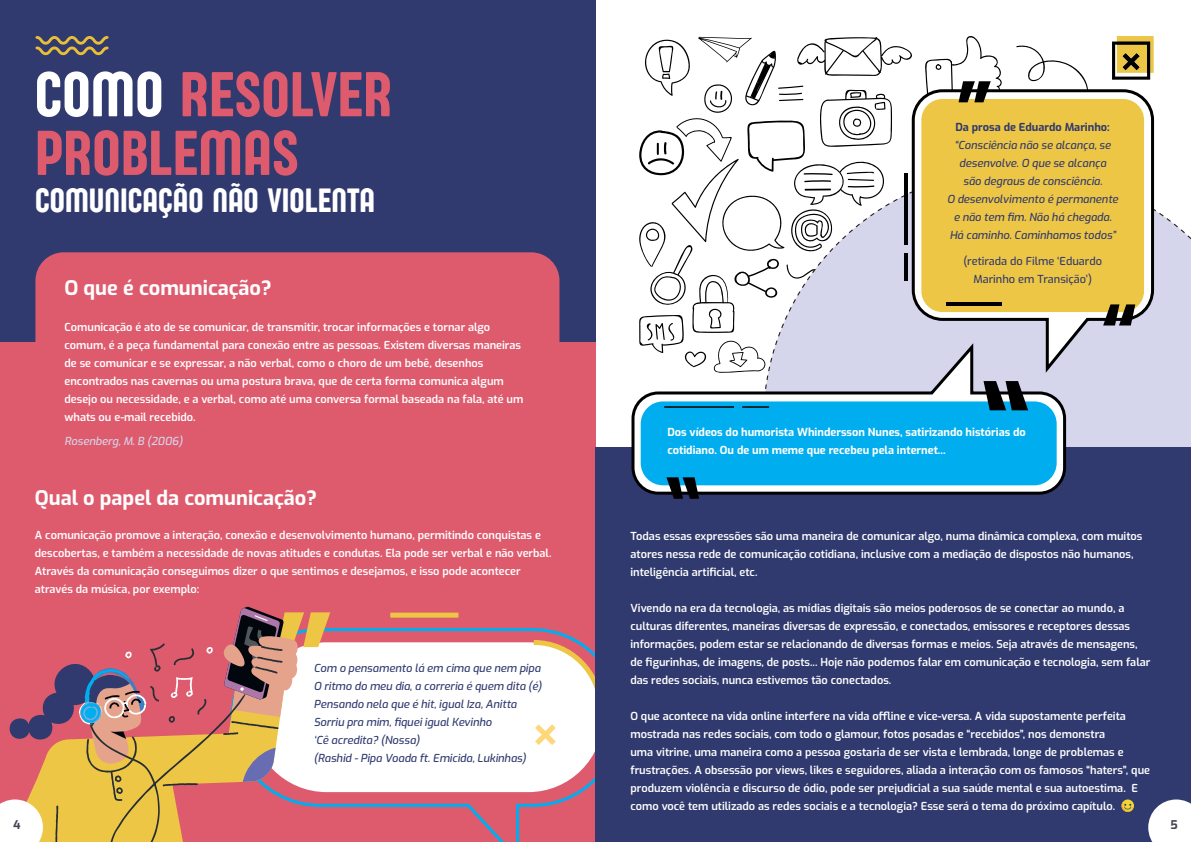
<style>
.page{position:relative;width:1191px;height:842px;background:#fff}
.page>*{position:absolute;margin:0;border:0;box-sizing:border-box;transform-origin:0 0}
.t1{font:65.4px/58.6px "Sugo Pro Display Trial";letter-spacing:.02em;color:#de5b6e}
.t2{font:35px "Sugo Pro Display Trial";letter-spacing:.02em;color:#fff}
.t3{font:700 20px "Exo";color:#fff}
.t4{font:700 12px "Exo";color:#474355}
.t5{font:600 11px/18px "Exo";color:#fff}
.t6{font:italic 500 11px/18px "Exo";color:#303a6e}
.t7{font:700 11px/18px "Exo";color:#fff}
.t8{font:500 11px/18px "Exo";color:#303a6e;text-align:center}
.t9{font:700 11px "Exo";color:#303a6e}
.t10{font:italic 500 11px "Exo";color:#d5d5eb}
.s1{color:#fff}
</style>
<div class="page">
<div style="left:0;top:312px;width:595px;height:530px;background:#de5b6e"></div>
<div style="left:252px;top:642px;width:351px;height:150px;background:#fff;border-radius:75px"></div>
<div style="left:0;top:0;width:595px;height:342px;background:#303a6e"></div>
<svg style="left:385px;top:612px;width:210px;height:77px"></svg>
<svg style="left:535px;top:724px;width:21px;height:21px"></svg>
<div style="left:35px;top:252px;width:524px;height:199px;background:#de5b6e;border-radius:28px"></div>
<svg style="left:1153px;top:209px;width:38px;height:238px;background:#d2d2e7"></svg>
<div style="left:595px;top:447px;width:596px;height:395px;background:#303a6e"></div>
<svg style="left:631px;top:400px;width:436px;height:95px;background:#9a9fa6"></svg>
<div style="left:640px;top:401px;width:416px;height:84px;background:#00aeef;border-radius:22px"></div>
<svg style="left:666px;top:477px;width:33px;height:22px"></svg>
<svg style="left:1121px;top:799px;width:13px;height:13px"></svg>
<svg style="left:1121px;top:801px;width:11px;height:11px"></svg>
<svg style="left:0;top:607px;width:330px;height:235px"></svg>
<svg style="left:1148px;top:799px;width:43px;height:43px;background:#e3e5ec"></svg>
<svg style="left:35px;top:36px;width:74px;height:20px"></svg>
<svg style="left:639px;top:36px;width:514px;height:430px"></svg>
<h1 class="t1" style="left:35px;top:66px;width:358px"><span class="s1">COMO</span> RESOLVER<br>PROBLEMAS</h1>
<h2 class="t2" style="left:35px;top:180px;width:341px">COMUNICAÇÃO NÃO VIOLENTA</h2>
<h3 class="t3" style="left:64px;top:273px;width:209px">O que é comunicação?</h3>
<p class="t5" style="left:64px;top:317px;width:460px">Comunicação é ato de se comunicar, de transmitir, trocar informações e tornar algo comum, é a peça fundamental para conexão entre as pessoas. Existem diversas maneiras de se comunicar e se expressar, a não verbal, como o choro de um bebê, desenhos encontrados nas cavernas ou uma postura brava, que de certa forma comunica algum desejo ou necessidade, e a verbal, como até uma conversa formal baseada na fala, até um whats ou e-mail recebido.</p>
<p class="t10" style="left:64px;top:433px;width:120px">Rosenberg, M. B (2006)</p>
<h3 class="t3" style="left:35px;top:483px;width:283px">Qual o papel da comunicação?</h3>
<p class="t5" style="left:35px;top:526px;width:518px">A comunicação promove a interação, conexão e desenvolvimento humano, permitindo conquistas e descobertas, e também a necessidade de novas atitudes e condutas. Ela pode ser verbal e não verbal.<br>Através da comunicação conseguimos dizer o que sentimos e desejamos, e isso pode acontecer através da música, por exemplo:</p>
<p class="t6" style="left:314px;top:658px;width:229px">Com o pensamento lá em cima que nem pipa O ritmo do meu dia, a correria é quem dita (é)<br>Pensando nela que é hit, igual Iza, Anitta Sorriu pra mim, fiquei igual Kevinho<br>‘Cê acredita? (Nossa)<br>(Rashid - Pipa Voada ft. Emicida, Lukinhas)</p>
<p class="t9" style="left:955px;top:119px;width:156px">Da prosa de Eduardo Marinho:</p>
<p class="t6" style="left:947px;top:135px;width:173px;text-align:center">“Consciência não se alcança, se desenvolve. O que se alcança<br>são degraus de consciência.<br>O desenvolvimento é permanente e não tem fim. Não há chegada.<br>Há caminho. Caminhamos todos”</p>
<p class="t8" style="left:963px;top:251px;width:140px">(retirada do Filme ‘Eduardo<br>Marinho em Transição’)</p>
<p class="t7" style="left:667px;top:423px;width:360px">Dos vídeos do humorista Whindersson Nunes, satirizando histórias do cotidiano. Ou de um meme que recebeu pela internet...</p>
<p class="t5" style="left:630px;top:526px;width:513px">Todas essas expressões são uma maneira de comunicar algo, numa dinâmica complexa, com muitos atores nessa rede de comunicação cotidiana, inclusive com a mediação de dispostos não humanos, inteligência artificial, etc.</p>
<p class="t5" style="left:630px;top:598px;width:521px">Vivendo na era da tecnologia, as mídias digitais são meios poderosos de se conectar ao mundo, a culturas diferentes, maneiras diversas de expressão, e conectados, emissores e receptores dessas informações, podem estar se relacionando de diversas formas e meios. Seja através de mensagens, de figurinhas, de imagens, de posts... Hoje não podemos falar em comunicação e tecnologia, sem falar das redes sociais, nunca estivemos tão conectados.</p>
<p class="t5" style="left:630px;top:706px;width:521px">O que acontece na vida online interfere na vida offline e vice-versa. A vida supostamente perfeita mostrada nas redes sociais, com todo o glamour, fotos posadas e “recebidos”, nos demonstra<br>uma vitrine, uma maneira como a pessoa gostaria de ser vista e lembrada, longe de problemas e frustrações. A obsessão por views, likes e seguidores, aliada a interação com os famosos “haters”, que produzem violência e discurso de ódio, pode ser prejudicial a sua saúde mental e sua autoestima. E como você tem utilizado as redes sociais e a tecnologia? Esse será o tema do próximo capítulo.</p>
<p class="t4" style="left:13px;top:816px;width:9px">4</p>
<p class="t4" style="left:1170px;top:816px;width:9px">5</p>
</div>
